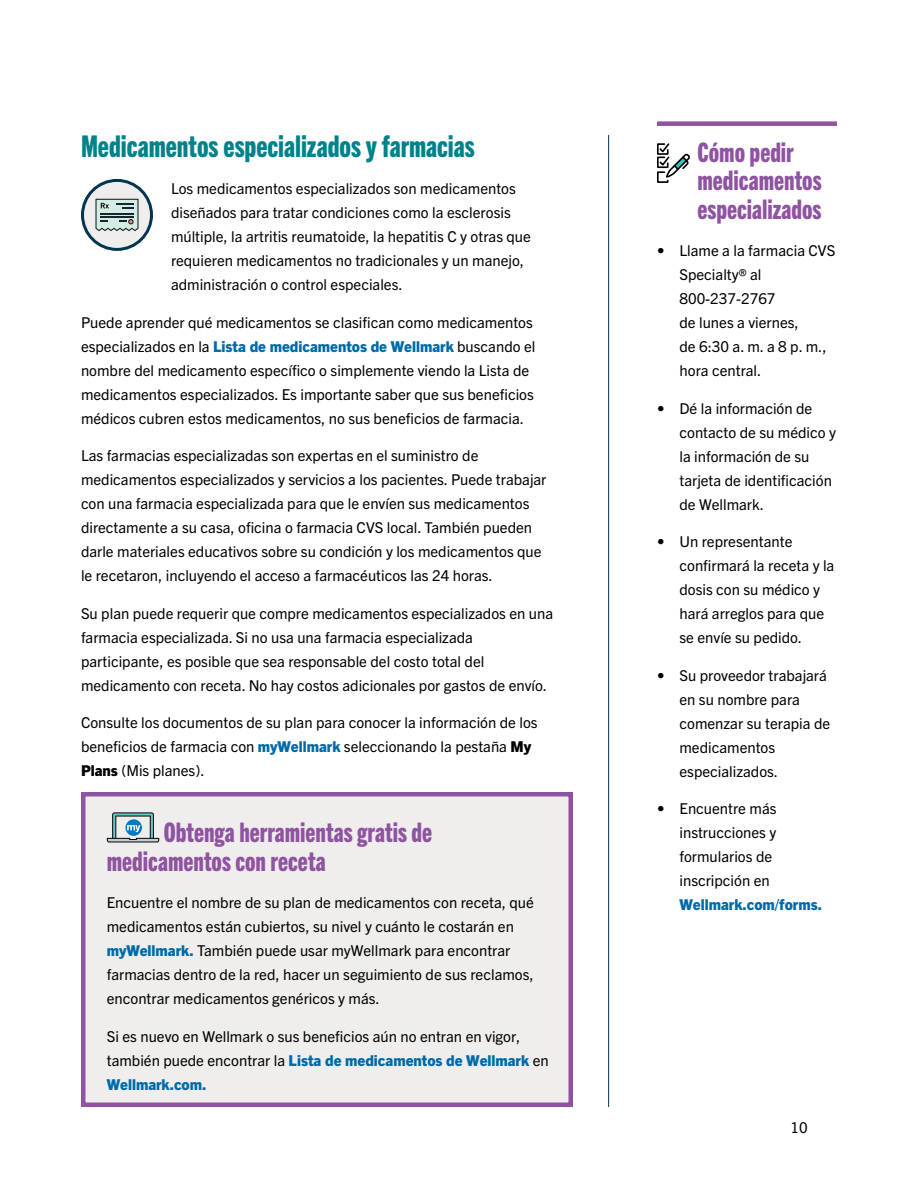
<style>
.page{position:relative;width:918px;height:1188px;background:#fff}
.page>*{position:absolute;margin:0;border:0;box-sizing:border-box;transform-origin:0 0}
.H3_Paragraph_heading{font:30px "Trade Gothic Next LT Pro Hv Cm";color:#00828b}
.H3_PurpleCallOut{font:27px/28.5px "Trade Gothic Next LT Pro Hv Cm";color:#8f53a1}
.H3_Purple_Rule{font:27px/28.5px "Trade Gothic Next LT Pro Hv Cm";color:#8f53a1}
.P_Body_Text_10_16{font:15px/24px "Trade Gothic Next LT Pro";color:#000}
.s1{font-weight:800;color:#006ba8}
.s2{font-weight:800}
</style>
<div class="page">
<div style="left:81px;top:792px;width:492px;height:315px;background:#efeeed;border:4px solid #8f53a1"></div>
<svg style="left:107px;top:812px;width:52px;height:30px"></svg>
<div style="left:657px;top:121px;width:180px;height:5px;background:#8f53a1"></div>
<svg style="left:657px;top:143px;width:33px;height:40px"></svg>
<hr style="left:608px;top:135px;width:1px;height:972px;background:#023550">
<svg style="left:82px;top:180px;width:70px;height:69px;background:#d5dadb"></svg>
<div style="left:81px;top:179px;width:72px;height:72px;border:3px solid #023550;border-radius:50%"></div>
<svg style="left:95px;top:199px;width:44px;height:32px"></svg>
<h3 class="H3_Paragraph_heading" style="left:81px;top:126px;width:395px">Medicamentos especializados y farmacias</h3>
<p class="P_Body_Text_10_16" style="left:171px;top:176px;width:361px">Los medicamentos especializados son medicamentos diseñados para tratar condiciones como la esclerosis múltiple, la artritis reumatoide, la hepatitis C y otras que requieren medicamentos no tradicionales y un manejo, administración o control especiales.</p>
<p class="P_Body_Text_10_16" style="left:81px;top:309px;width:456px">Puede aprender qué medicamentos se clasifican como medicamentos especializados en la <span class="s1">Lista de medicamentos de Wellmark</span> buscando el nombre del medicamento específico o simplemente viendo la Lista de medicamentos especializados. Es importante saber que sus beneficios médicos cubren estos medicamentos, no sus beneficios de farmacia.</p>
<p class="P_Body_Text_10_16" style="left:81px;top:443px;width:467px">Las farmacias especializadas son expertas en el suministro de medicamentos especializados y servicios a los pacientes. Puede trabajar con una farmacia especializada para que le envíen sus medicamentos directamente a su casa, oficina o farmacia CVS local. También pueden darle materiales educativos sobre su condición y los medicamentos que le recetaron, incluyendo el acceso a farmacéuticos las 24 horas.</p>
<p class="P_Body_Text_10_16" style="left:81px;top:600px;width:474px">Su plan puede requerir que compre medicamentos especializados en una farmacia especializada. Si no usa una farmacia especializada participante, es posible que sea responsable del costo total del medicamento con receta. No hay costos adicionales por gastos de envío.</p>
<p class="P_Body_Text_10_16" style="left:81px;top:710px;width:458px">Consulte los documentos de su plan para conocer la información de los beneficios de farmacia con <span class="s1">myWellmark</span> seleccionando la pestaña <span class="s2">My<br>Plans</span> (Mis planes).</p>
<h3 class="H3_PurpleCallOut" style="left:107px;top:817px;width:327px;text-indent:57px">Obtenga herramientas gratis de medicamentos con receta</h3>
<p class="P_Body_Text_10_16" style="left:107px;top:890px;width:429px">Encuentre el nombre de su plan de medicamentos con receta, qué medicamentos están cubiertos, su nivel y cuánto le costarán en <span class="s1">myWellmark.</span> También puede usar myWellmark para encontrar farmacias dentro de la red, hacer un seguimiento de sus reclamos, encontrar medicamentos genéricos y más.</p>
<p class="P_Body_Text_10_16" style="left:107px;top:1024px;width:443px">Si es nuevo en Wellmark o sus beneficios aún no entran en vigor, también puede encontrar la <span class="s1">Lista de medicamentos de Wellmark</span> en<br><span class="s1">Wellmark.com.</span></p>
<h3 class="H3_Purple_Rule" style="left:697px;top:136px;width:126px">Cómo pedir medicamentos especializados</h3>
<p class="P_Body_Text_10_16" style="left:680px;top:238px;width:157px;text-indent:-22px">• Llame a la farmacia CVS<br>Specialty® al<br>800-237-2767<br>de lunes a viernes,<br>de 6:30 a. m. a 8 p. m., hora central.</p>
<p class="P_Body_Text_10_16" style="left:680px;top:395px;width:158px;text-indent:-22px">• Dé la información de contacto de su médico y la información de su tarjeta de identificación de Wellmark.</p>
<p class="P_Body_Text_10_16" style="left:680px;top:529px;width:156px;text-indent:-22px">• Un representante confirmará la receta y la dosis con su médico y hará arreglos para que se envíe su pedido.</p>
<p class="P_Body_Text_10_16" style="left:680px;top:662px;width:152px;text-indent:-22px">• Su proveedor trabajará en su nombre para comenzar su terapia de medicamentos especializados.</p>
<p class="P_Body_Text_10_16" style="left:680px;top:796px;width:144px;text-indent:-22px">• Encuentre más instrucciones y formularios de inscripción en<br><span class="s1">Wellmark.com/forms.</span></p>
<p class="P_Body_Text_10_16" style="left:790px;top:1114px;width:19px">10</p>
</div>
